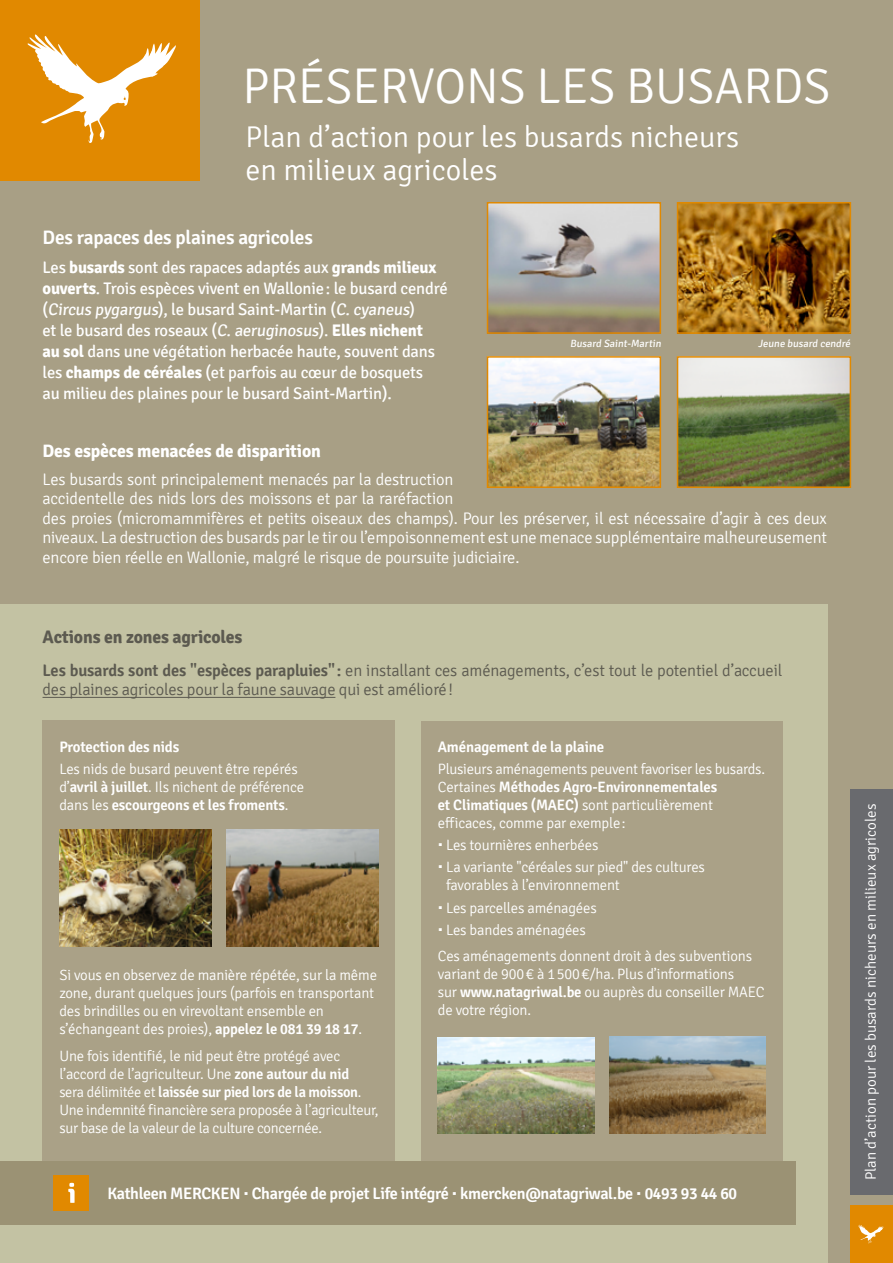
<style>
.page{position:relative;width:893px;height:1263px;background:#a89f85}
.page>*{position:absolute;margin:0;border:0;box-sizing:border-box;transform-origin:0 0}
.t1{font:300 50.1px "Signika";color:#fff}
.t2{font:300 30px/33px "Signika";color:#fff}
.t3{font:600 19.5px "Signika";letter-spacing:-.01em;color:#fff}
.t4{font:700 18px "Signika";letter-spacing:-.01em;color:#fff}
.t5{font:700 18px "Signika";letter-spacing:-.01em;color:#5c5a50}
.t6{font:300 16.8px/19.5px "Signika";letter-spacing:-.01em;color:#fff}
.t7{font:16.8px/21px "Signika";letter-spacing:-.01em;color:#fff}
.t8{font:300 16.8px/19.5px "Signika";letter-spacing:-.01em;color:#5c5a50}
.t9{font:600 16.5px "Signika";letter-spacing:-.02em;color:#fff}
.t10{font:600 15.15px "Signika";letter-spacing:-.01em;color:#fff}
.t11{font:300 15px/18px "Signika";letter-spacing:-.01em;color:#fff}
.t12{font:10.5px "Signika";color:#fff}
.s1{font-weight:700}
.s2{font-weight:600}
</style>
<div class="page">
<div style="left:0;top:605px;width:827px;height:658px;background:#c3c2a3"></div>
<div style="left:43px;top:721px;width:352px;height:477px;background:#aaa187"></div>
<div style="left:421px;top:721px;width:361px;height:471px;background:#aaa187"></div>
<div style="left:0;top:0;width:200px;height:180px;background:#e18900"></div>
<div style="left:850px;top:1205px;width:43px;height:58px;background:#e18900"></div>
<div style="left:0;top:1161px;width:795px;height:64px;background:#9b9274"></div>
<div style="left:54px;top:1175px;width:35px;height:36px;background:#e18900"></div>
<svg style="left:68px;top:1183px;width:7px;height:20px"></svg>
<img style="left:680px;top:205px;width:168px;height:126px">
<div style="left:677px;top:202px;width:174px;height:132px;border:2px solid #e18900"></div>
<img style="left:490px;top:205px;width:168px;height:126px">
<div style="left:487px;top:202px;width:174px;height:132px;border:2px solid #e18900"></div>
<img style="left:680px;top:359px;width:168px;height:126px">
<div style="left:677px;top:356px;width:174px;height:132px;border:2px solid #e18900"></div>
<img style="left:490px;top:359px;width:168px;height:126px">
<div style="left:487px;top:356px;width:174px;height:132px;border:2px solid #e18900"></div>
<img style="left:227px;top:829px;width:151px;height:118px">
<img style="left:60px;top:829px;width:151px;height:118px">
<img style="left:609px;top:1037px;width:156px;height:96px">
<img style="left:438px;top:1037px;width:156px;height:96px">
<svg style="left:27px;top:34px;width:149px;height:109px"></svg>
<svg style="left:858px;top:1225px;width:26px;height:19px"></svg>
<div style="left:850px;top:789px;width:43px;height:405px;background:#696a6e"></div>
<hr style="left:43px;top:697px;width:292px;height:1px;background:#5c5a50">
<h1 class="t1" style="left:242px;top:59px;width:589px">PRÉSERVONS LES BUSARDS</h1>
<h2 class="t2" style="left:245px;top:121px;width:495px">Plan d’action pour les busards nicheurs en milieux agricoles</h2>
<h3 class="t3" style="left:43px;top:226px;width:272px">Des rapaces des plaines agricoles</h3>
<p class="t7" style="left:43px;top:257px;width:407px">Les <span class="s1">busards</span> sont des rapaces adaptés aux <span class="s1">grands milieux ouverts</span>. Trois espèces vivent en Wallonie: le busard cendré (Circus pygargus), le busard Saint-Martin (C.cyaneus)<br>et le busard des roseaux (C.aeruginosus). <span class="s1">Elles nichent<br>au sol</span> dans une végétation herbacée haute, souvent dans les <span class="s1">champs de céréales</span> (et parfois au cœur de bosquets<br>au milieu des plaines pour le busard Saint-Martin).</p>
<p class="t12" style="left:570px;top:337px;width:94px">Busard Saint-Martin</p>
<p class="t12" style="left:758px;top:337px;width:95px">Jeune busard cendré</p>
<p class="t4" style="left:43px;top:440px;width:280px">Des espèces menacées de disparition</p>
<p class="t6" style="left:43px;top:470px;width:786px">Les busards sont principalement menacés par la destruction<br>accidentelle des nids lors des moissons et par la raréfaction<br>des proies (micromammifères et petits oiseaux des champs). Pour les préserver, il est nécessaire d’agir à ces deux niveaux. La destruction des busards par le tir ou l’empoisonnement est une menace supplémentaire malheureusement encore bien réelle en Wallonie, malgré le risque de poursuite judiciaire.</p>
<p class="t5" style="left:43px;top:626px;width:201px">Actions en zones agricoles</p>
<p class="t8" style="left:43px;top:661px;width:741px"><span class="s2">Les busards sont des "espèces parapluies":</span> en installant ces aménagements, c’est tout le potentiel d’accueil des plaines agricoles pour la faune sauvage qui est amélioré!</p>
<p class="t10" style="left:59px;top:738px;width:121px">Protection des nids</p>
<p class="t11" style="left:59px;top:760px;width:246px">Les nids de busard peuvent être repérés d’<span class="s2">avril à juillet</span>. Ils nichent de préférence dans les <span class="s2">escourgeons et les froments</span>.</p>
<p class="t11" style="left:59px;top:967px;width:319px">Si vous en observez de manière répétée, sur la même zone, durant quelques jours (parfois en transportant des brindilles ou en virevoltant ensemble en s’échangeant des proies), <span class="s2">appelez le 081 39 18 17</span>.</p>
<p class="t11" style="left:59px;top:1047px;width:321px">Une fois identifié, le nid peut être protégé avec l’accord de l’agriculteur. Une <span class="s2">zone autour du nid<br></span>sera délimitée et <span class="s2">laissée sur pied lors de la moisson</span>.<br>Une indemnité financière sera proposée à l’agriculteur, sur base de la valeur de la culture concernée.</p>
<p class="t10" style="left:438px;top:738px;width:168px">Aménagement de la plaine</p>
<p class="t11" style="left:438px;top:760px;width:329px">Plusieurs aménagements peuvent favoriser les busards.<br>Certaines <span class="s2">Méthodes Agro-Environnementales<br>et Climatiques (MAEC)</span> sont particulièrement efficaces, comme par exemple:</p>
<p class="t11" style="left:446px;top:834px;width:260px;line-height:22.2px">Les tournières enherbées<br>La variante "céréales sur pied" des cultures</p>
<p class="t11" style="left:446px;top:874px;width:175px;line-height:22.2px">favorables à l’environnement<br>Les parcelles aménagées<br>Les bandes aménagées</p>
<p class="t11" style="left:438px;top:947px;width:328px">Ces aménagements donnent droit à des subventions variant de 900€ à 1500€/ha. Plus d’informations<br>sur <span class="s2">www.natagriwal.be</span> ou auprès du conseiller MAEC de votre région.</p>
<p class="t9" style="left:107px;top:1183px;width:631px">Kathleen MERCKEN Chargée de projet Life intégré kmercken@natagriwal.be 0493 93 44 60</p>
<p class="t11" style="left:862px;top:1180px;width:378px;rotate:-90deg">Plan d’action pour les busards nicheurs en milieux agricoles</p>
</div>
